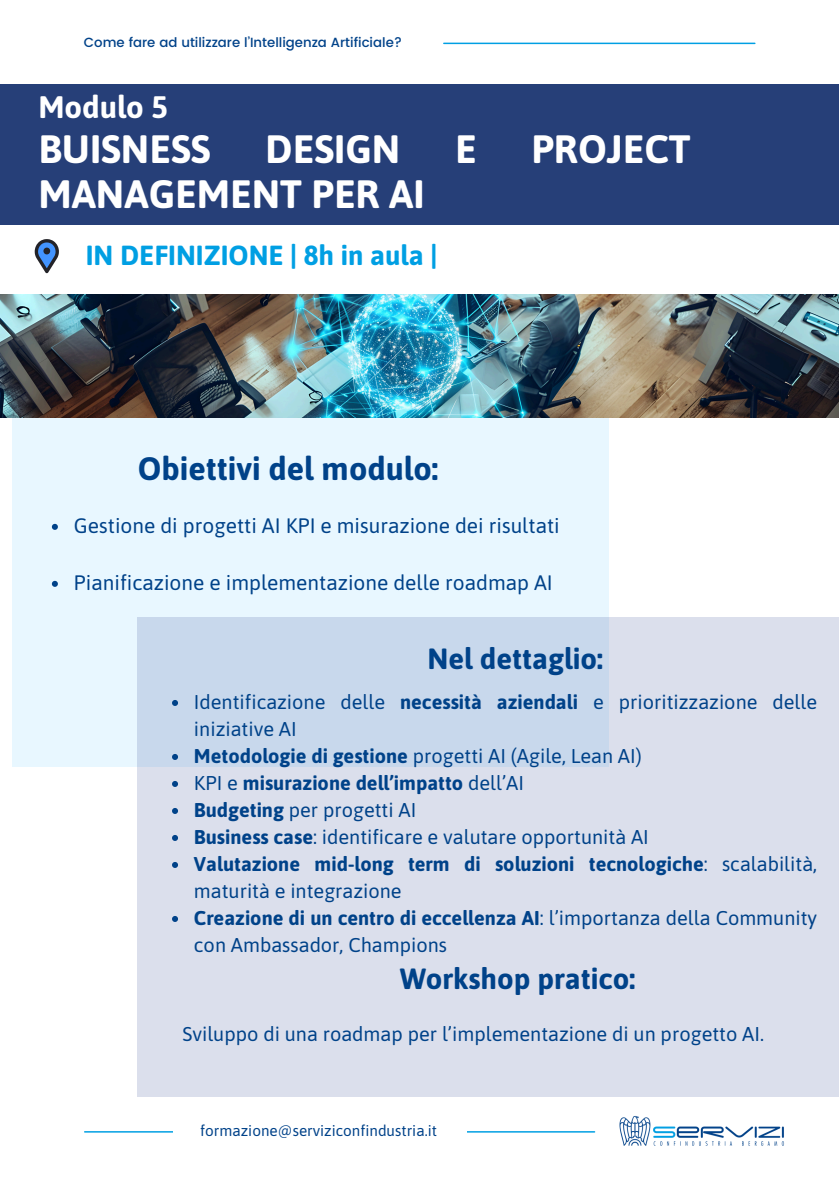
<style>
.page{position:relative;width:839px;height:1191px;background:#fff}
.page>*{position:absolute;margin:0;border:0;box-sizing:border-box;transform-origin:0 0}
.t1{font:700 39.6px "Asap";color:#fff}
.t2{font:700 32.4px "Asap";color:#004289}
.t3{font:700 31px "Asap";color:#fff}
.t4{font:700 29.2px "Asap";color:#004289}
.t5{font:700 27.6px "Asap";color:#009fe3}
.t6{font:21px "Asap";color:#004289}
.t7{font:20px/27px "Asap";color:#004289}
.t8{font:700 20px/27px "Asap";color:#004289}
.t9{font:15.2px "Asap";color:#004289}
.t10{font:500 13.2px "Poppins";color:#004289}
.s1{font-weight:700}
.s2{font-weight:400}
</style>
<div class="page">
<div style="left:13px;top:410px;width:595px;height:356px;background:#e8f7ff"></div>
<div style="left:138px;top:617px;width:700px;height:479px;background:linear-gradient(to bottom,#cfdaec,#dfe1ec)"></div>
<div style="left:0;top:84px;width:838px;height:140px;background:#263f78"></div>
<hr style="left:85px;top:1131px;width:509px;height:2px;background:#009fe3">
<div style="left:173px;top:1116px;width:293px;height:30px;background:#fff"></div>
<img style="left:619px;top:1116px;width:165px;height:30px">
<hr style="left:444px;top:43px;width:310px;height:1px;background:#009fe3">
<img style="left:0;top:295px;width:838px;height:123px">
<svg style="left:52px;top:524px;width:6px;height:6px"></svg>
<svg style="left:52px;top:581px;width:6px;height:6px"></svg>
<svg style="left:172px;top:700px;width:6px;height:6px"></svg>
<svg style="left:172px;top:754px;width:6px;height:6px"></svg>
<svg style="left:172px;top:781px;width:6px;height:6px"></svg>
<svg style="left:172px;top:808px;width:6px;height:6px"></svg>
<svg style="left:172px;top:835px;width:6px;height:6px"></svg>
<svg style="left:172px;top:862px;width:6px;height:6px"></svg>
<svg style="left:172px;top:916px;width:6px;height:6px"></svg>
<svg style="left:35px;top:239px;width:24px;height:34px"></svg>
<h2 class="t10" style="left:84px;top:35px;width:320px">Come fare ad utilizzare l’Intelligenza Artificiale?</h2>
<h1 class="t3" style="left:38px;top:89px;width:131px">Modulo 5</h1>
<h1 class="t1" style="left:38px;top:126px;width:174px">BUISNESS</h1>
<h1 class="t1" style="left:265px;top:126px;width:137px">DESIGN</h1>
<h1 class="t1" style="left:455px;top:126px;width:23px">E</h1>
<h1 class="t1" style="left:531px;top:126px;width:161px">PROJECT</h1>
<h1 class="t1" style="left:38px;top:171px;width:388px">MANAGEMENT PER AI</h1>
<h4 class="t5" style="left:86px;top:239px;width:353px">IN DEFINIZIONE | 8h in aula |</h4>
<h3 class="t2" style="left:138px;top:450px;width:302px">Obiettivi del modulo:</h3>
<h2 class="t6" style="left:74px;top:513px;width:487px">Gestione di progetti AI KPI e misurazione dei risultati</h2>
<p class="t6" style="left:74px;top:570px;width:480px">Pianificazione e implementazione delle roadmap AI</p>
<p class="t4" style="left:427px;top:641px;width:177px">Nel dettaglio:</p>
<p class="t7" style="left:194px;top:688px;width:624px">Identificazione delle <span class="s1">necessità aziendali</span> e prioritizzazione delle iniziative AI</p>
<h2 class="t7" style="left:194px;top:742px;width:449px"><span class="s1">Metodologie di gestione</span> progetti AI (Agile, Lean AI)</h2>
<p class="t8" style="left:194px;top:769px;width:331px"><span class="s2">KPI e</span> misurazione dell’impatto <span class="s2">dell’AI</span></p>
<p class="t7" style="left:194px;top:796px;width:224px"><span class="s1">Budgeting</span> per progetti AI</p>
<p class="t7" style="left:194px;top:823px;width:456px"><span class="s1">Business case</span>: identificare e valutare opportunità AI</p>
<p class="t8" style="left:194px;top:850px;width:624px">Valutazione mid-long term di soluzioni tecnologiche<span class="s2">: scalabilità, maturità e integrazione</span></p>
<p class="t7" style="left:194px;top:904px;width:624px"><span class="s1">Creazione di un centro di eccellenza AI</span>: l’importanza della Community con Ambassador, Champions</p>
<p class="t4" style="left:400px;top:962px;width:236px">Workshop pratico:</p>
<p class="t7" style="left:182px;top:1020px;width:583px">Sviluppo di una roadmap per l’implementazione di un progetto AI.</p>
<p class="t9" style="left:200px;top:1122px;width:238px">formazione@serviziconfindustria.it</p>
</div>
